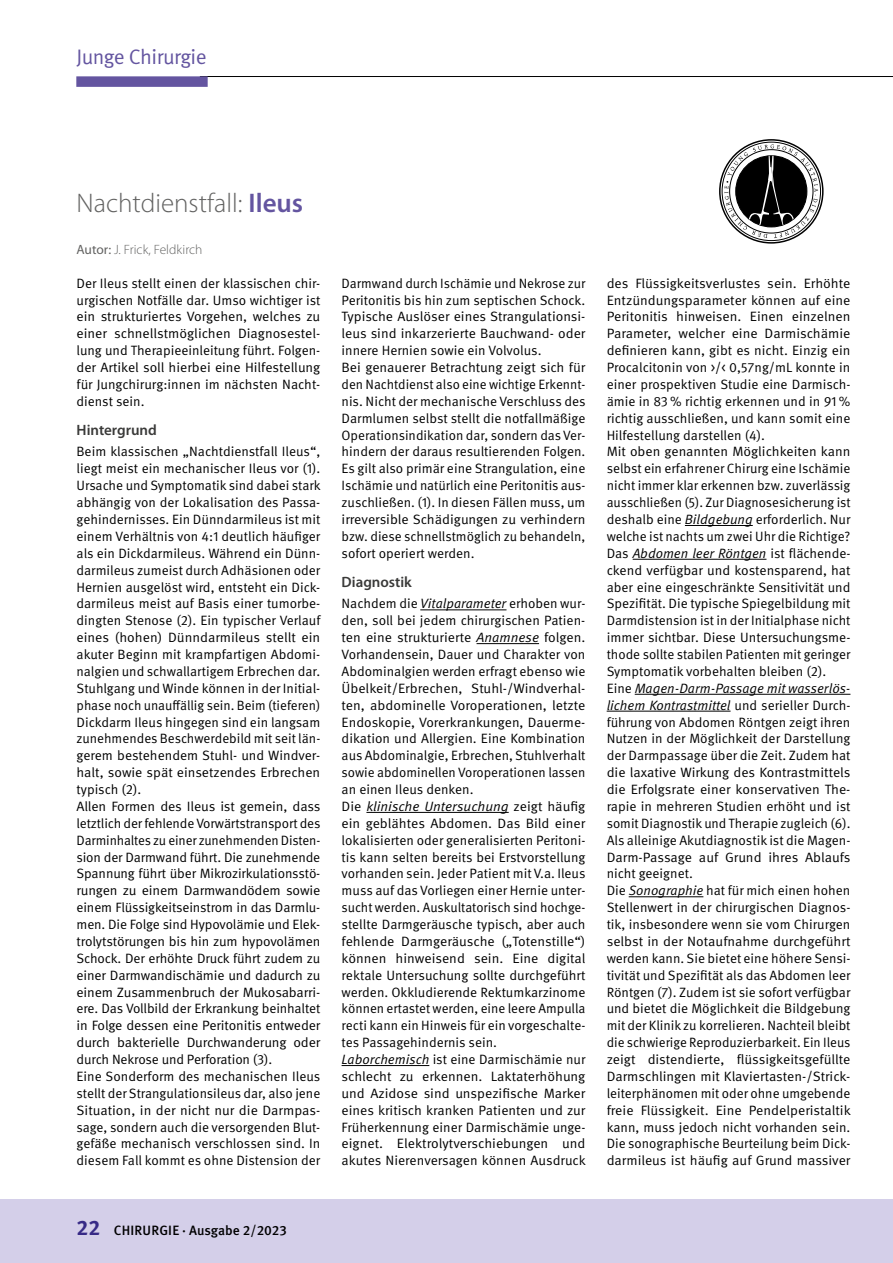
<style>
.page{position:relative;width:893px;height:1263px;background:#fff}
.page>*{position:absolute;margin:0;border:0;box-sizing:border-box;transform-origin:0 0}
.Head_01{font:300 27px "Myriad Pro";color:#626261}
.Seitenüberschrift{font:21px "Meta OT";letter-spacing:-.025em;color:#6455a0}
.Subline{font:600 15px "Myriad Pro";color:#3a3a39}
.Lauftext{font:13.5px/16.8px "Meta OT";color:#000;text-align:justify}
.t1{font:500 13.5px "Meta OT";color:#000}
.Autor{font:300 13.5px "Myriad Pro";color:#626261}
.s1{font-weight:600;color:#6455a0}
.s2{font-weight:400}
.s3{font-style:italic}
.s4{font-weight:700;font-size:21px;color:#372a86}
</style>
<div class="page">
<div style="left:0;top:1199px;width:893px;height:64px;background:#d4cfe9"></div>
<hr style="left:200px;top:76px;width:693px;height:1px;background:#000">
<div style="left:76px;top:76px;width:132px;height:11px;background:#6455a0"></div>
<hr style="left:420px;top:609px;width:86px;height:1px;background:#000">
<hr style="left:477px;top:643px;width:62px;height:1px;background:#000">
<hr style="left:366px;top:812px;width:143px;height:1px;background:#000">
<hr style="left:342px;top:1065px;width:87px;height:1px;background:#000">
<hr style="left:685px;top:525px;width:68px;height:1px;background:#000">
<hr style="left:633px;top:559px;width:133px;height:1px;background:#000">
<hr style="left:635px;top:694px;width:215px;height:1px;background:#000">
<hr style="left:607px;top:711px;width:124px;height:1px;background:#000">
<hr style="left:629px;top:896px;width:74px;height:1px;background:#000">
<svg style="left:720px;top:140px;width:103px;height:103px"></svg>
<svg style="left:724px;top:144px;width:94px;height:94px"></svg>
<p class="Seitenüberschrift" style="left:77px;top:43px;width:132px">Junge Chirurgie</p>
<p class="Head_01" style="left:77px;top:186px;width:228px">Nachtdienstfall: <span class="s1">Ileus</span></p>
<p class="Autor" style="left:77px;top:241px;width:127px"><span class="s2">Autor:</span> J. Frick, Feldkirch</p>
<p class="Lauftext" style="left:77px;top:275px;width:245px">Der Ileus stellt einen der klassischen chir&shy;urgischen Notfälle dar. Umso wichtiger ist ein strukturiertes Vorgehen, welches zu einer schnellstmöglichen Diagnosestel&shy;lung und Therapieeinleitung führt. Folgen&shy;der Artikel soll hierbei eine Hilfestellung für Jungchirurg:innen im nächsten Nacht&shy;dienst sein.</p>
<p class="Subline" style="left:77px;top:420px;width:82px">Hintergrund</p>
<p class="Lauftext" style="left:77px;top:444px;width:246px">Beim klassischen „Nachtdienstfall Ileus“, liegt meist ein mechanischer Ileus vor (1).<br>Ursache und Symptomatik sind dabei stark abhängig von der Lokalisation des Passa&shy;gehindernisses. Ein Dünndarmileus ist mit einem Verhältnis von 4:1 deutlich häufiger als ein Dickdarmileus. Während ein Dünn&shy;darmileus zumeist durch Adhäsionen oder Hernien ausgelöst wird, entsteht ein Dick&shy;darmileus meist auf Basis einer tumorbe&shy;dingten Stenose (2). Ein typischer Verlauf eines (hohen) Dünndarmileus stellt ein akuter Beginn mit krampfartigen Abdomi&shy;nalgien und schwallartigem Erbrechen dar.<br>Stuhlgang und Winde können in der Initial&shy;phase noch unauffällig sein. Beim (tieferen)<br>Dickdarm Ileus hingegen sind ein langsam zunehmendes Beschwerdebild mit seit län&shy;gerem bestehendem Stuhl- und Windver&shy;halt, sowie spät einsetzendes Erbrechen typisch (2).</p>
<p class="Lauftext" style="left:77px;top:798px;width:245px">Allen Formen des Ileus ist gemein, dass letztlich der fehlende Vorwärtstransport des Darminhaltes zu einer zunehmenden Disten&shy;sion der Darmwand führt. Die zunehmende Spannung führt über Mikrozirkulationsstö&shy;rungen zu einem Darmwandödem sowie einem Flüssigkeitseinstrom in das Darmlu&shy;men. Die Folge sind Hypovolämie und Elek&shy;trolytstörungen bis hin zum hypovolämen Schock. Der erhöhte Druck führt zudem zu einer Darmwandischämie und dadurch zu einem Zusammenbruch der Mukosabarri&shy;ere. Das Vollbild der Erkrankung beinhaltet in Folge dessen eine Peritonitis entweder durch bakterielle Durchwanderung oder durch Nekrose und Perforation (3).</p>
<p class="Lauftext" style="left:77px;top:1068px;width:245px">Eine Sonderform des mechanischen Ileus stellt der Strangulationsileus dar, also jene Situation, in der nicht nur die Darmpas&shy;sage, sondern auch die versorgenden Blut&shy;gefäße mechanisch verschlossen sind. In diesem Fall kommt es ohne Distension der</p>
<p class="Lauftext" style="left:342px;top:275px;width:245px">Darmwand durch Ischämie und Nekrose zur Peritonitis bis hin zum septischen Schock.<br>Typische Auslöser eines Strangulationsi&shy;leus sind inkarzerierte Bauchwand- oder innere Hernien sowie ein Volvolus.</p>
<p class="Lauftext" style="left:342px;top:359px;width:245px">Bei genauerer Betrachtung zeigt sich für den Nachtdienst also eine wichtige Erkennt&shy;nis. Nicht der mechanische Verschluss des Darmlumen selbst stellt die notfallmäßige Operationsindikation dar, sondern das Ver&shy;hindern der daraus resultierenden Folgen.<br>Es gilt also primär eine Strangulation, eine Ischämie und natürlich eine Peritonitis aus&shy;zuschließen. (1). In diesen Fällen muss, um irreversible Schädigungen zu verhindern bzw. diese schnellstmöglich zu behandeln, sofort operiert werden.</p>
<p class="Subline" style="left:342px;top:572px;width:72px">Diagnostik</p>
<p class="Lauftext" style="left:342px;top:596px;width:245px">Nachdem die <span class="s3">Vitalparameter</span> erhoben wur&shy;den, soll bei jedem chirurgischen Patien&shy;ten eine strukturierte <span class="s3">Anamnese</span> folgen.<br>Vorhandensein, Dauer und Charakter von Abdominalgien werden erfragt ebenso wie Übelkeit/Erbrechen, Stuhl-/Windverhal&shy;ten, abdominelle Voroperationen, letzte Endoskopie, Vorerkrankungen, Dauerme&shy;dikation und Allergien. Eine Kombination aus Abdominalgie, Erbrechen, Stuhlverhalt sowie abdominellen Voroperationen lassen an einen Ileus denken.</p>
<p class="Lauftext" style="left:342px;top:798px;width:245px">Die <span class="s3">klinische Untersuchung</span> zeigt häufig ein geblähtes Abdomen. Das Bild einer lokalisierten oder generalisierten Peritoni&shy;tis kann selten bereits bei Erstvorstellung vorhanden sein. Jeder Patient mit V.a. Ileus muss auf das Vorliegen einer Hernie unter&shy;sucht werden. Auskultatorisch sind hochge&shy;stellte Darmgeräusche typisch, aber auch fehlende Darmgeräusche („Totenstille“) können hinweisend sein. Eine digital rektale Untersuchung sollte durchgeführt werden. Okkludierende Rektumkarzinome können ertastet werden, eine leere Ampulla recti kann ein Hinweis für ein vorgeschalte&shy;tes Passagehindernis sein.</p>
<p class="Lauftext" style="left:342px;top:1051px;width:246px"><span class="s3">Laborchemisch</span> ist eine Darmischämie nur schlecht zu erkennen. Laktaterhöhung und Azidose sind unspezifische Marker eines kritisch kranken Patienten und zur Früherkennung einer Darmischämie unge&shy;eignet. Elektrolytverschiebungen und akutes Nierenversagen können Ausdruck</p>
<p class="Lauftext" style="left:607px;top:275px;width:245px">des Flüssigkeitsverlustes sein. Erhöhte Entzündungsparameter können auf eine Peritonitis hinweisen. Einen einzelnen Parameter, welcher eine Darmischämie definieren kann, gibt es nicht. Einzig ein Procalcitonin von &gt;/&lt; 0,57ng/mL konnte in einer prospektiven Studie eine Darmisch&shy;ämie in 83 % richtig erkennen und in 91 % richtig ausschließen, und kann somit eine Hilfestellung darstellen (4).</p>
<p class="Lauftext" style="left:607px;top:444px;width:245px">Mit oben genannten Möglichkeiten kann selbst ein erfahrener Chirurg eine Ischämie nicht immer klar erkennen bzw. zuverlässig ausschließen (5). Zur Diagnosesicherung ist deshalb eine <span class="s3">Bildgebung</span> erforderlich. Nur welche ist nachts um zwei Uhr die Richtige?</p>
<p class="Lauftext" style="left:607px;top:545px;width:245px">Das <span class="s3">Abdomen leer Röntgen</span> ist flächende&shy;ckend verfügbar und kostensparend, hat aber eine eingeschränkte Sensitivität und Spezifität. Die typische Spiegelbildung mit Darmdistension ist in der Initialphase nicht immer sichtbar. Diese Untersuchungsme&shy;thode sollte stabilen Patienten mit geringer Symptomatik vorbehalten bleiben (2).</p>
<p class="Lauftext" style="left:607px;top:680px;width:245px">Eine <span class="s3">Magen-Darm-Passage mit wasserlös&shy;lichem Kontrastmittel</span> und serieller Durch&shy;führung von Abdomen Röntgen zeigt ihren Nutzen in der Möglichkeit der Darstellung der Darmpassage über die Zeit. Zudem hat die laxative Wirkung des Kontrastmittels die Erfolgsrate einer konservativen The&shy;rapie in mehreren Studien erhöht und ist somit Diagnostik und Therapie zugleich (6).<br>Als alleinige Akutdiagnostik ist die Magen-Darm-Passage auf Grund ihres Ablaufs nicht geeignet.</p>
<p class="Lauftext" style="left:607px;top:883px;width:246px">Die <span class="s3">Sonographie</span> hat für mich einen hohen Stellenwert in der chirurgischen Diagnos&shy;tik, insbesondere wenn sie vom Chirurgen selbst in der Notaufnahme durchgeführt werden kann. Sie bietet eine höhere Sensi&shy;tivität und Spezifität als das Abdomen leer Röntgen (7). Zudem ist sie sofort verfügbar und bietet die Möglichkeit die Bildgebung mit der Klinik zu korrelieren. Nachteil bleibt die schwierige Reproduzierbarkeit. Ein Ileus zeigt distendierte, flüssigkeitsgefüllte Darmschlingen mit Klaviertasten-/Strick&shy;leiterphänomen mit oder ohne umgebende freie Flüssigkeit. Eine Pendelperistaltik kann, muss jedoch nicht vorhanden sein.<br>Die sonographische Beurteilung beim Dick&shy;darmileus ist häufig auf Grund massiver</p>
<p class="t1" style="left:77px;top:1222px;width:212px"><span class="s4">22</span> CHIRURGIE · Ausgabe 2/2023</p>
</div>
